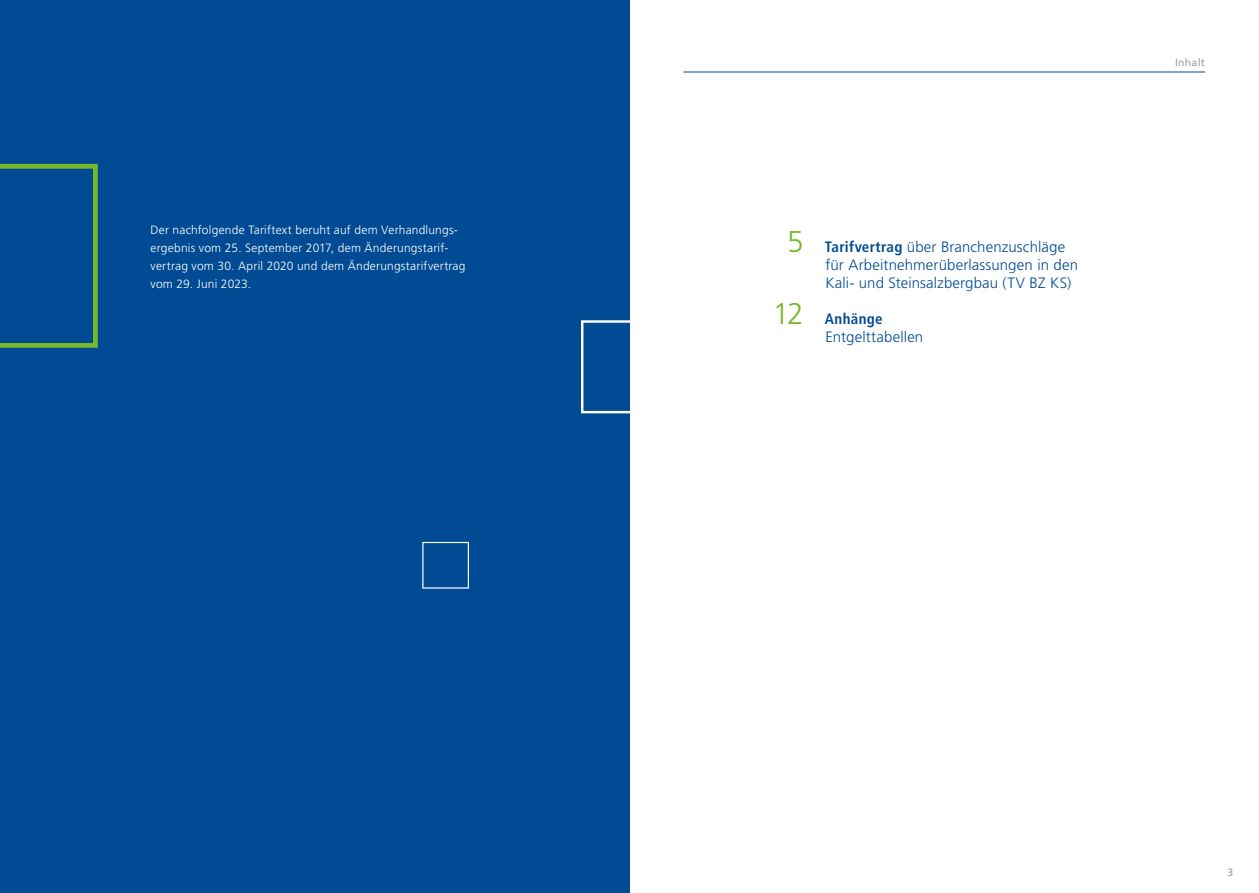
<style>
.page{position:relative;width:1259px;height:893px;background:#fff}
.page>*{position:absolute;margin:0;border:0;box-sizing:border-box;transform-origin:0 0}
.Fließtext_8_pt{font:300 30px "Frutiger LT Pro";color:#76b82a}
.Fließtext_8_pt-2{font:300 15px "Frutiger LT Pro";letter-spacing:.01em;color:#004b93}
.Fließtext_8_pt-3{font:700 condensed 15px "Frutiger LT Pro";letter-spacing:.025em;color:#004b93}
.t1{font:300 12px/18px "Frutiger LT Pro";letter-spacing:.015em;color:#fff}
.t2{font:10.5px "Frutiger LT Pro";letter-spacing:.025em;color:#9d9d9c}
.s1{font-weight:700;font-stretch:condensed}
</style>
<div class="page">
<hr style="left:683px;top:72px;width:522px;height:1px;background:#004b93">
<div style="left:0;top:0;width:629px;height:893px;background:#004b93"></div>
<svg style="left:0;top:164px;width:98px;height:184px"></svg>
<svg style="left:581px;top:320px;width:49px;height:93px"></svg>
<svg style="left:422px;top:542px;width:47px;height:47px"></svg>
<p class="t1" style="left:151px;top:221px;width:309px">Der nachfolgende Tariftext beruht auf dem Verhandlungs-</p>
<p class="t1" style="left:151px;top:239px;width:299px">ergebnis vom 25. September 2017, dem Änderungstarif-</p>
<p class="t1" style="left:151px;top:257px;width:316px">vertrag vom 30. April 2020 und dem Änderungstarifvertrag vom 29. Juni 2023.</p>
<p class="Fließtext_8_pt" style="left:787px;top:224px;width:18px">5</p>
<p class="Fließtext_8_pt" style="left:772px;top:296px;width:33px">12</p>
<p class="Fließtext_8_pt-2" style="left:824px;top:238px;width:242px"><span class="s1">Tarifvertrag</span> über Branchenzuschläge</p>
<p class="Fließtext_8_pt-2" style="left:825px;top:256px;width:254px">für Arbeitnehmerüberlassungen in den</p>
<p class="Fließtext_8_pt-2" style="left:825px;top:274px;width:248px">Kali- und Steinsalzbergbau (TV BZ KS)</p>
<p class="Fließtext_8_pt-3" style="left:825px;top:310px;width:59px">Anhänge</p>
<p class="Fließtext_8_pt-2" style="left:825px;top:328px;width:99px">Entgelttabellen</p>
<p class="t2" style="left:1175px;top:56px;width:31px">Inhalt</p>
<p class="t2" style="left:1227px;top:866px;width:7px">3</p>
</div>
